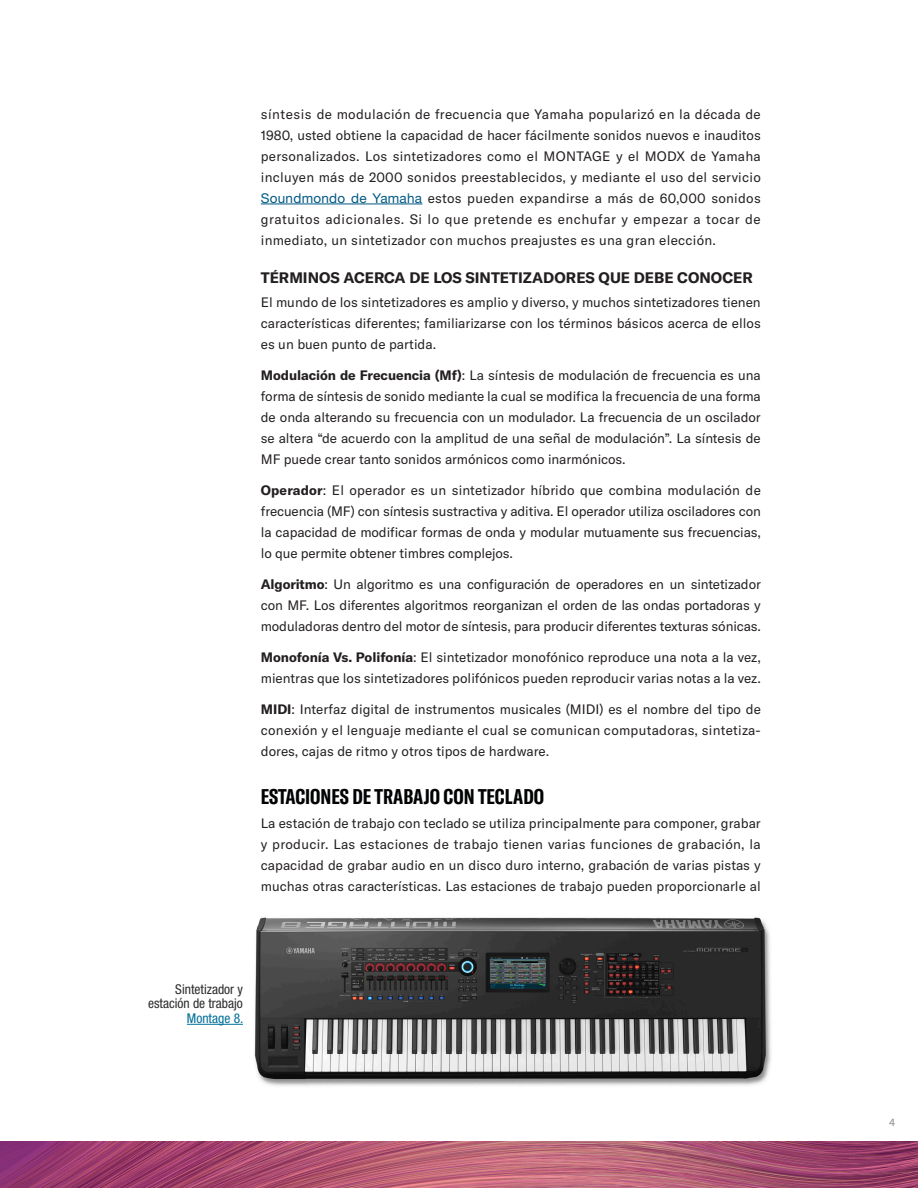
<style>
.page{position:relative;width:918px;height:1188px;background:#fff}
.page>*{position:absolute;margin:0;border:0;box-sizing:border-box;transform-origin:0 0}
.t1{font:700 extra-condensed 21px "GT America Y";color:#020304}
.t2{font:700 15px "GT America Y";color:#231f20}
.t3{font:13.5px/21px "GT America Y";color:#231f20;text-align:justify}
.t4{font:condensed 13.5px/13.5px "Helvetica Neue LT Pro";color:#2d2c2c;text-align:right}
.t5{font:condensed 13.5px "Helvetica Neue LT Pro";color:#006f99}
.t6{font:10.5px "GT America Y";color:#89898b}
.s1{font-family:"Helvetica Neue LT Pro";color:#005984}
.s2{font-weight:700}
</style>
<div class="page">
<img style="left:0;top:1142px;width:918px;height:46px">
<hr style="left:261px;top:204px;width:161px;height:1px;background:#005984">
<img style="left:254px;top:917px;width:517px;height:169px">
<hr style="left:187px;top:1024px;width:56px;height:1px;background:#006f99">
<p class="t3" style="left:261px;top:103px;width:502px">síntesis de modulación de frecuencia que Yamaha popularizó en la década de 1980, usted obtiene la capacidad de hacer fácilmente sonidos nuevos e inauditos personalizados. Los sintetizadores como el MONTAGE y el MODX de Yamaha incluyen más de 2000 sonidos preestablecidos, y mediante el uso del servicio <span class="s1">Soundmondo de Yamaha</span> estos pueden expandirse a más de 60,000 sonidos gratuitos adicionales. Si lo que pretende es enchufar y empezar a tocar de inmediato, un sintetizador con muchos preajustes es una gran elección.</p>
<p class="t2" style="left:261px;top:268px;width:494px">TÉRMINOS ACERCA DE LOS SINTETIZADORES QUE DEBE CONOCER</p>
<p class="t3" style="left:261px;top:292px;width:502px">El mundo de los sintetizadores es amplio y diverso, y muchos sintetizadores tienen características diferentes; familiarizarse con los términos básicos acerca de ellos es un buen punto de partida.</p>
<p class="t3" style="left:261px;top:365px;width:502px"><span class="s2">Modulación de Frecuencia (Mf)</span>: La síntesis de modulación de frecuencia es una forma de síntesis de sonido mediante la cual se modifica la frecuencia de una forma de onda alterando su frecuencia con un modulador. La frecuencia de un oscilador se altera “de acuerdo con la amplitud de una señal de modulación”. La síntesis de MF puede crear tanto sonidos armónicos como inarmónicos.</p>
<p class="t3" style="left:261px;top:480px;width:502px"><span class="s2">Operador</span>: El operador es un sintetizador híbrido que combina modulación de frecuencia (MF) con síntesis sustractiva y aditiva. El operador utiliza osciladores con la capacidad de modificar formas de onda y modular mutuamente sus frecuencias, lo que permite obtener timbres complejos.</p>
<p class="t3" style="left:261px;top:574px;width:502px"><span class="s2">Algoritmo</span>: Un algoritmo es una configuración de operadores en un sintetizador con MF. Los diferentes algoritmos reorganizan el orden de las ondas portadoras y moduladoras dentro del motor de síntesis, para producir diferentes texturas sónicas.</p>
<p class="t3" style="left:261px;top:647px;width:502px"><span class="s2">Monofonía Vs. Polifonía</span>: El sintetizador monofónico reproduce una nota a la vez, mientras que los sintetizadores polifónicos pueden reproducir varias notas a la vez.</p>
<p class="t3" style="left:261px;top:699px;width:502px"><span class="s2">MIDI</span>: Interfaz digital de instrumentos musicales (MIDI) es el nombre del tipo de conexión y el lenguaje mediante el cual se comunican computadoras, sintetiza&shy;dores, cajas de ritmo y otros tipos de hardware.</p>
<h1 class="t1" style="left:261px;top:784px;width:285px">ESTACIONES DE TRABAJO CON TECLADO</h1>
<p class="t3" style="left:261px;top:813px;width:502px">La estación de trabajo con teclado se utiliza principalmente para componer, grabar y producir. Las estaciones de trabajo tienen varias funciones de grabación, la capacidad de grabar audio en un disco duro interno, grabación de varias pistas y muchas otras características. Las estaciones de trabajo pueden proporcionarle al</p>
<p class="t4" style="left:148px;top:983px;width:96px">Sintetizador y estación de trabajo</p>
<p class="t5" style="left:187px;top:1010px;width:58px">Montage 8.</p>
<p class="t6" style="left:889px;top:1116px;width:8px">4</p>
</div>
